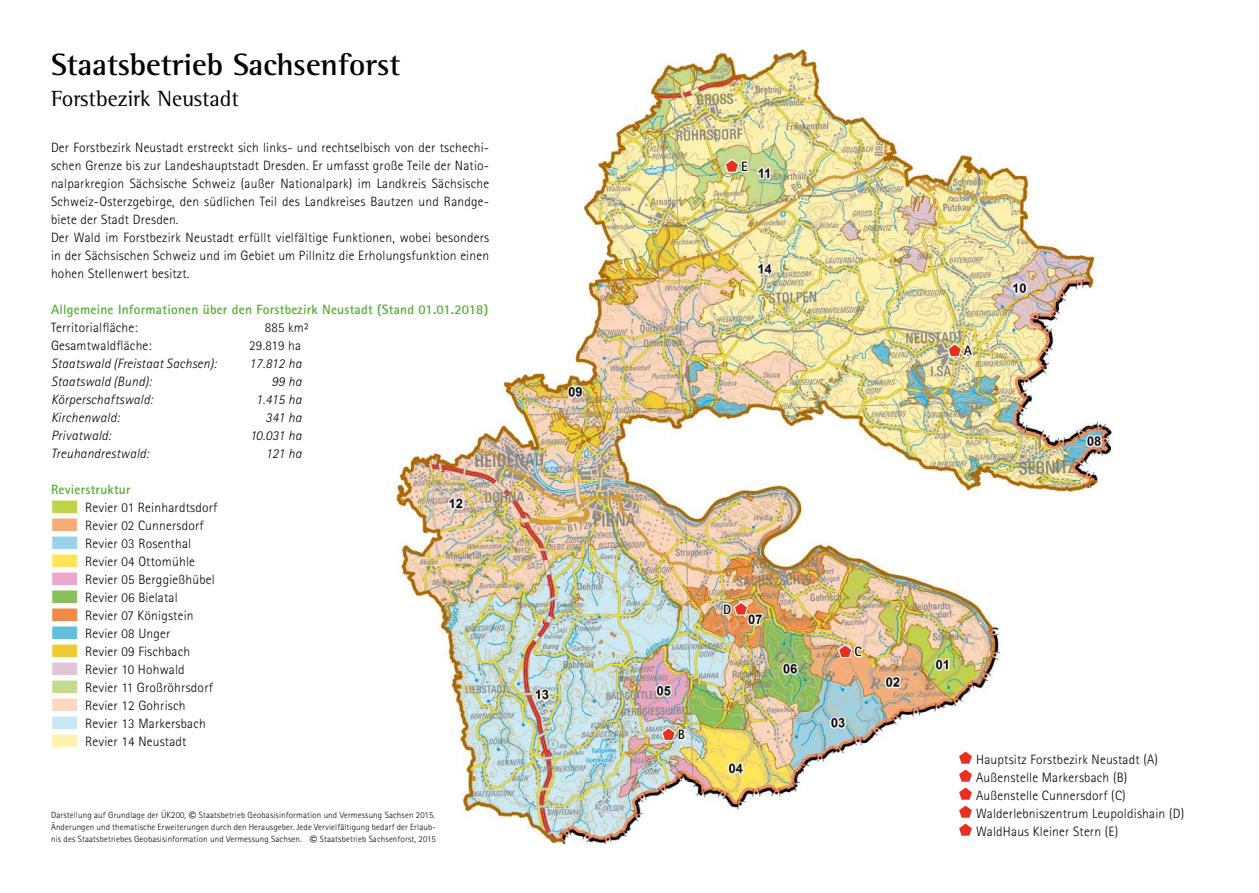
<style>
.page{position:relative;width:1259px;height:893px;background:#fff}
.page>*{position:absolute;margin:0;border:0;box-sizing:border-box;transform-origin:0 0}
.Überschrift_innen{font:700 31.5px "Rotis Semi Serif";color:#000}
.Unterzeile_innen{font:22.5px "Rotis Semi Serif";color:#000}
.Fließtext{font:300 13.5px/18px "Rotis Sans Serif";letter-spacing:.015em;color:#000;text-align:justify}
.Liste_Revier{font:300 13.5px "Rotis Sans Serif";letter-spacing:.015em;color:#000}
.Fließtext-2{font:italic 300 13.5px "Rotis Sans Serif Std";letter-spacing:.015em;color:#000}
.Zwischenüberschrift{font:700 13.5px "Rotis Sans Serif";letter-spacing:.015em;color:#51ae30}
.t1{font:700 13.5px "Rotis Sans Serif";color:#000}
.Fußzeile{font:300 9px/12px "Rotis Sans Serif";letter-spacing:.015em;color:#000}
.s1{color:#c0d347}
.s2{color:#f6ac78}
.s3{color:#9ad3e9}
.s4{color:#ffe45a}
.s5{color:#eba7cb}
.s6{color:#8ac05b}
.s7{color:#f18a47}
.s8{color:#62bedd}
.s9{color:#edcb32}
.s10{color:#e0c5d2}
.s11{color:#c4da8f}
.s12{color:#fcd8c1}
.s13{color:#c9e8f3}
.s14{color:#fff1af}
.s15{font-size:15px}
</style>
<div class="page">
<img style="left:396px;top:49px;width:717px;height:795px">
<svg style="left:724px;top:158px;width:26px;height:15px"></svg>
<svg style="left:946px;top:332px;width:29px;height:26px"></svg>
<svg style="left:722px;top:601px;width:27px;height:15px"></svg>
<svg style="left:837px;top:643px;width:27px;height:16px"></svg>
<svg style="left:660px;top:726px;width:27px;height:16px"></svg>
<svg style="left:959px;top:752px;width:13px;height:12px"></svg>
<svg style="left:959px;top:770px;width:13px;height:12px"></svg>
<svg style="left:959px;top:788px;width:13px;height:12px"></svg>
<svg style="left:959px;top:806px;width:13px;height:12px"></svg>
<svg style="left:959px;top:824px;width:13px;height:12px"></svg>
<h1 class="Überschrift_innen" style="left:51px;top:45px;width:351px">Staatsbetrieb Sachsenforst</h1>
<h2 class="Unterzeile_innen" style="left:51px;top:86px;width:189px">Forstbezirk Neustadt</h2>
<p class="Fließtext" style="left:51px;top:138px;width:439px">Der Forstbezirk Neustadt erstreckt sich links- und rechtselbisch von der tschechi&shy;schen Grenze bis zur Landeshauptstadt Dresden. Er umfasst große Teile der Natio&shy;nalparkregion Sächsische Schweiz (außer Nationalpark) im Landkreis Sächsische Schweiz-Osterzgebirge, den südlichen Teil des Landkreises Bautzen und Randge&shy;biete der Stadt Dresden.</p>
<p class="Fließtext" style="left:51px;top:228px;width:440px">Der Wald im Forstbezirk Neustadt erfüllt vielfältige Funktionen, wobei besonders in der Sächsischen Schweiz und im Gebiet um Pillnitz die Erholungsfunktion einen hohen Stellenwert besitzt.</p>
<h3 class="Zwischenüberschrift" style="left:51px;top:301px;width:438px">Allgemeine Informationen über den Forstbezirk Neustadt (Stand 01.01.2018)</h3>
<p class="Fließtext" style="left:51px;top:318px;width:88px">Territorialfläche:</p>
<p class="Fließtext" style="left:265px;top:318px;width:45px">885 km²</p>
<p class="Fließtext" style="left:51px;top:336px;width:102px">Gesamtwaldfläche:</p>
<p class="Fließtext" style="left:249px;top:336px;width:53px">29.819 ha</p>
<p class="Fließtext-2" style="left:51px;top:355px;width:167px">Staatswald (Freistaat Sachsen):</p>
<p class="Fließtext-2" style="left:249px;top:355px;width:54px">17.812 ha</p>
<p class="Fließtext-2" style="left:51px;top:373px;width:102px">Staatswald (Bund):</p>
<p class="Fließtext-2" style="left:271px;top:373px;width:32px">99 ha</p>
<p class="Fließtext-2" style="left:51px;top:391px;width:103px">Körperschaftswald:</p>
<p class="Fließtext-2" style="left:256px;top:391px;width:47px">1.415 ha</p>
<p class="Fließtext-2" style="left:51px;top:409px;width:70px">Kirchenwald:</p>
<p class="Fließtext-2" style="left:265px;top:409px;width:38px">341 ha</p>
<p class="Fließtext-2" style="left:51px;top:427px;width:61px">Privatwald:</p>
<p class="Fließtext-2" style="left:250px;top:427px;width:53px">10.031 ha</p>
<p class="Fließtext-2" style="left:51px;top:445px;width:99px">Treuhandrestwald:</p>
<p class="Fließtext-2" style="left:265px;top:445px;width:38px">121 ha</p>
<h3 class="Zwischenüberschrift" style="left:51px;top:481px;width:81px">Revierstruktur</h3>
<p class="Liste_Revier" style="left:51px;top:499px;width:168px"><span class="s1">■</span> Revier 01 Reinhardtsdorf</p>
<p class="Liste_Revier" style="left:51px;top:517px;width:154px"><span class="s2">■</span> Revier 02 Cunnersdorf</p>
<p class="Liste_Revier" style="left:51px;top:535px;width:142px"><span class="s3">■</span> Revier 03 Rosenthal</p>
<p class="Liste_Revier" style="left:51px;top:553px;width:145px"><span class="s4">■</span> Revier 04 Ottomühle</p>
<p class="Liste_Revier" style="left:51px;top:571px;width:165px"><span class="s5">■</span> Revier 05 Berggießhübel</p>
<p class="Liste_Revier" style="left:51px;top:589px;width:128px"><span class="s6">■</span> Revier 06 Bielatal</p>
<p class="Liste_Revier" style="left:51px;top:607px;width:144px"><span class="s7">■</span> Revier 07 Königstein</p>
<p class="Liste_Revier" style="left:51px;top:625px;width:121px"><span class="s8">■</span> Revier 08 Unger</p>
<p class="Liste_Revier" style="left:51px;top:643px;width:141px"><span class="s9">■</span> Revier 09 Fischbach</p>
<p class="Liste_Revier" style="left:51px;top:661px;width:135px"><span class="s10">■</span> Revier 10 Hohwald</p>
<p class="Liste_Revier" style="left:51px;top:679px;width:163px"><span class="s11">■</span> Revier 11 Großröhrsdorf</p>
<p class="Liste_Revier" style="left:51px;top:697px;width:136px"><span class="s12">■</span> Revier 12 Gohrisch</p>
<p class="Liste_Revier" style="left:51px;top:715px;width:156px"><span class="s13">■</span> Revier 13 Markersbach</p>
<p class="Liste_Revier" style="left:51px;top:733px;width:137px"><span class="s14">■</span> Revier 14 Neustadt</p>
<p class="Fußzeile" style="left:51px;top:809px;width:386px">Darstellung auf Grundlage der ÜK200, <span class="s15">©</span> Staatsbetrieb Geobasisinformation und Vermessung Sachsen 2015.</p>
<p class="Fußzeile" style="left:51px;top:821px;width:386px">Änderungen und thematische Erweiterungen durch den Herausgeber. Jede Vervielfältigung bedarf der Erlaub&shy;nis des Staatsbetriebes Geobasisinformation und Vermessung Sachsen. <span class="s15">©</span> Staatsbetrieb Sachsenforst, 2015</p>
<p class="t1" style="left:741px;top:158px;width:8px">E</p>
<p class="t1" style="left:723px;top:601px;width:10px">D</p>
<p class="t1" style="left:678px;top:726px;width:9px">B</p>
<p class="t1" style="left:964px;top:342px;width:10px">A</p>
<p class="t1" style="left:854px;top:643px;width:9px">C</p>
<p class="Liste_Revier" style="left:976px;top:751px;width:183px">Hauptsitz Forstbezirk Neustadt (A)</p>
<p class="Liste_Revier" style="left:976px;top:769px;width:153px">Außenstelle Markersbach (B)</p>
<p class="Liste_Revier" style="left:976px;top:787px;width:151px">Außenstelle Cunnersdorf (C)</p>
<p class="Liste_Revier" style="left:976px;top:805px;width:209px">Walderlebniszentrum Leupoldishain (D)</p>
<p class="Liste_Revier" style="left:976px;top:823px;width:144px">WaldHaus Kleiner Stern (E)</p>
</div>
